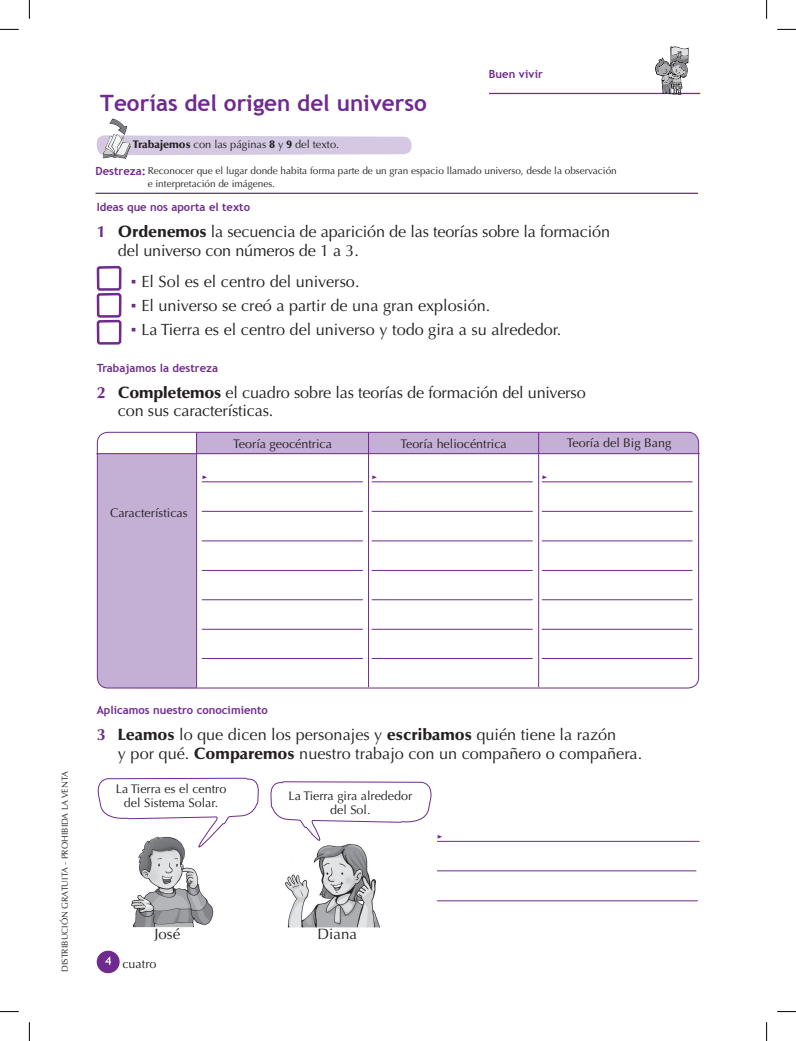
<style>
.page{position:relative;width:796px;height:1041px;background:#fff}
.page>*{position:absolute;margin:0;border:0;box-sizing:border-box;transform-origin:0 0}
.t1{font:700 22.5px "Trebuchet MS";color:#6e2a8e}
.t2{font:16.25px/18.8px "Optima LT Std";color:#231f20}
.t3{font:15px "Optima LT Std";color:#231f20}
.t4{font:12.5px/13.8px "Optima LT Std";color:#231f20;text-align:center}
.t5{font:700 11.25px "Trebuchet MS";color:#6e2a8e}
.t6{font:11px "Optima LT Std";color:#231f20}
.t7{font:10px/12.5px "Optima LT Std";color:#231f20}
.t8{font:8.75px "Optima LT Std";color:#231f20}
.s1{font-weight:900}
.s2{font-weight:700;color:#6e2a8e}
.s3{font-family:"Trebuchet MS";color:#6e2a8e}
</style>
<div class="page">
<div style="left:97px;top:951px;width:22px;height:21px;background:#6e2a8e;border-radius:50%"></div>
<div style="left:97px;top:950px;width:23px;height:23px;border:1px solid #6e2a8e;border-radius:50%"></div>
<svg style="left:105px;top:956px;width:6px;height:8px"></svg>
<hr style="left:489px;top:93px;width:211px;height:1px;background:#6e2a8e">
<svg style="left:96px;top:135px;width:315px;height:20px;background:#d8cce4"></svg>
<img style="left:100px;top:118px;width:33px;height:41px">
<div style="left:97px;top:266px;width:25px;height:25px;border:2px solid #6e2a8e;border-radius:2px"></div>
<div style="left:97px;top:293px;width:25px;height:24px;border:2px solid #6e2a8e;border-radius:2px"></div>
<div style="left:97px;top:320px;width:25px;height:24px;border:2px solid #6e2a8e;border-radius:2px"></div>
<img style="left:131px;top:878px;width:83px;height:50px">
<img style="left:285px;top:858px;width:95px;height:70px">
<svg style="left:97px;top:777px;width:162px;height:101px"></svg>
<hr style="left:437px;top:840px;width:262px;height:1px;background:#6e2a8e">
<hr style="left:437px;top:870px;width:259px;height:1px;background:#6e2a8e">
<hr style="left:437px;top:900px;width:260px;height:1px;background:#6e2a8e">
<svg style="left:270px;top:781px;width:172px;height:77px"></svg>
<hr style="left:96px;top:193px;width:602px;height:1px;background:#6e2a8e">
<div style="left:196px;top:432px;width:172px;height:22px;background:#c4b0d4"></div>
<div style="left:368px;top:432px;width:171px;height:22px;background:#c4b0d4"></div>
<div style="left:539px;top:432px;width:159px;height:21px;background:#c4b0d4"></div>
<div style="left:98px;top:454px;width:98px;height:234px;background:#c4b0d4"></div>
<div style="left:97px;top:432px;width:602px;height:256px;border:1px solid #6e2a8e;border-radius:11px"></div>
<hr style="left:196px;top:432px;width:1px;height:255px;background:#6e2a8e">
<hr style="left:368px;top:432px;width:1px;height:254px;background:#6e2a8e">
<hr style="left:538px;top:432px;width:1px;height:254px;background:#6e2a8e">
<hr style="left:97px;top:453px;width:602px;height:1px;background:#6e2a8e">
<hr style="left:202px;top:481px;width:160px;height:1px;background:#6e2a8e">
<hr style="left:202px;top:540px;width:160px;height:1px;background:#6e2a8e">
<hr style="left:202px;top:599px;width:160px;height:1px;background:#6e2a8e">
<hr style="left:372px;top:481px;width:160px;height:1px;background:#6e2a8e">
<hr style="left:372px;top:540px;width:160px;height:1px;background:#6e2a8e">
<hr style="left:372px;top:599px;width:160px;height:1px;background:#6e2a8e">
<hr style="left:542px;top:481px;width:150px;height:1px;background:#6e2a8e">
<hr style="left:542px;top:540px;width:150px;height:1px;background:#6e2a8e">
<hr style="left:542px;top:599px;width:150px;height:1px;background:#6e2a8e">
<hr style="left:202px;top:511px;width:160px;height:1px;background:#6e2a8e">
<hr style="left:202px;top:570px;width:160px;height:1px;background:#6e2a8e">
<hr style="left:202px;top:629px;width:160px;height:1px;background:#6e2a8e">
<hr style="left:372px;top:511px;width:160px;height:1px;background:#6e2a8e">
<hr style="left:372px;top:570px;width:160px;height:1px;background:#6e2a8e">
<hr style="left:372px;top:629px;width:160px;height:1px;background:#6e2a8e">
<hr style="left:542px;top:511px;width:150px;height:1px;background:#6e2a8e">
<hr style="left:542px;top:570px;width:150px;height:1px;background:#6e2a8e">
<hr style="left:542px;top:629px;width:150px;height:1px;background:#6e2a8e">
<hr style="left:202px;top:658px;width:160px;height:1px;background:#6e2a8e">
<hr style="left:372px;top:658px;width:160px;height:1px;background:#6e2a8e">
<hr style="left:542px;top:658px;width:150px;height:1px;background:#6e2a8e">
<svg style="left:202px;top:475px;width:5px;height:4px"></svg>
<svg style="left:372px;top:475px;width:5px;height:4px"></svg>
<svg style="left:542px;top:475px;width:5px;height:4px"></svg>
<svg style="left:654px;top:46px;width:34px;height:49px"></svg>
<svg style="left:777px;top:28px;width:19px;height:2px"></svg>
<svg style="left:777px;top:1011px;width:19px;height:2px"></svg>
<svg style="left:0;top:0;width:30px;height:30px"></svg>
<svg style="left:0;top:1011px;width:30px;height:29px"></svg>
<svg style="left:766px;top:0;width:2px;height:19px"></svg>
<svg style="left:766px;top:1022px;width:2px;height:18px"></svg>
<h1 class="t1" style="left:100px;top:89px;width:328px">Teorías del origen del universo</h1>
<p class="t6" style="left:133px;top:138px;width:208px"><span class="s1">Trabajemos</span> con las páginas <span class="s1">8</span> y <span class="s1">9</span> del texto.</p>
<p class="t5" style="left:489px;top:67px;width:55px">Buen vivir</p>
<p class="t7" style="left:148px;top:164px;width:470px">Reconocer que el lugar donde habita forma parte de un gran espacio llamado universo, desde la observación e interpretación de imágenes.</p>
<p class="t5" style="left:96px;top:164px;width:52px">Destreza:</p>
<p class="t5" style="left:97px;top:200px;width:155px">Ideas que nos aporta el texto</p>
<p class="t2" style="left:118px;top:222px;width:493px;text-indent:-21px"><span class="s2">1</span> <span class="s1">Ordenemos</span> la secuencia de aparición de las teorías sobre la formación del universo con números de 1 a 3.</p>
<p class="t2" style="left:131px;top:272px;width:230px"><span class="s3">▪</span> El Sol es el centro del universo.</p>
<p class="t2" style="left:131px;top:296px;width:361px"><span class="s3">▪</span> El universo se creó a partir de una gran explosión.</p>
<p class="t2" style="left:131px;top:320px;width:432px"><span class="s3">▪</span> La Tierra es el centro del universo y todo gira a su alrededor.</p>
<p class="t5" style="left:97px;top:361px;width:123px">Trabajamos la destreza</p>
<p class="t2" style="left:118px;top:383px;width:469px;text-indent:-21px"><span class="s2">2</span> <span class="s1">Completemos</span> el cuadro sobre las teorías de formación del universo con sus características.</p>
<p class="t4" style="left:110px;top:505px;width:79px">Características</p>
<p class="t4" style="left:233px;top:437px;width:100px">Teoría geocéntrica</p>
<p class="t4" style="left:400px;top:437px;width:108px">Teoría heliocéntrica</p>
<p class="t4" style="left:567px;top:436px;width:106px">Teoría del Big Bang</p>
<p class="t8" style="left:60px;top:971px;width:202px;rotate:-90deg">DISTRIBUCIÓN GRATUITA - PROHIBIDA LA VENTA</p>
<p class="t5" style="left:97px;top:703px;width:173px">Aplicamos nuestro conocimiento</p>
<p class="t2" style="left:118px;top:725px;width:526px;text-indent:-21px"><span class="s2">3</span> <span class="s1">Leamos</span> lo que dicen los personajes y <span class="s1">escribamos</span> quién tiene la razón<br>y por qué. <span class="s1">Comparemos</span> nuestro trabajo con un compañero o compañera.</p>
<p class="t4" style="left:116px;top:782px;width:112px">La Tierra es el centro del Sistema Solar.</p>
<p class="t4" style="left:289px;top:789px;width:125px">La Tierra gira alrededor del Sol.</p>
<p class="t3" style="left:155px;top:925px;width:27px">José</p>
<p class="t3" style="left:318px;top:925px;width:41px">Diana</p>
<p class="t4" style="left:122px;top:957px;width:36px">cuatro</p>
</div>
